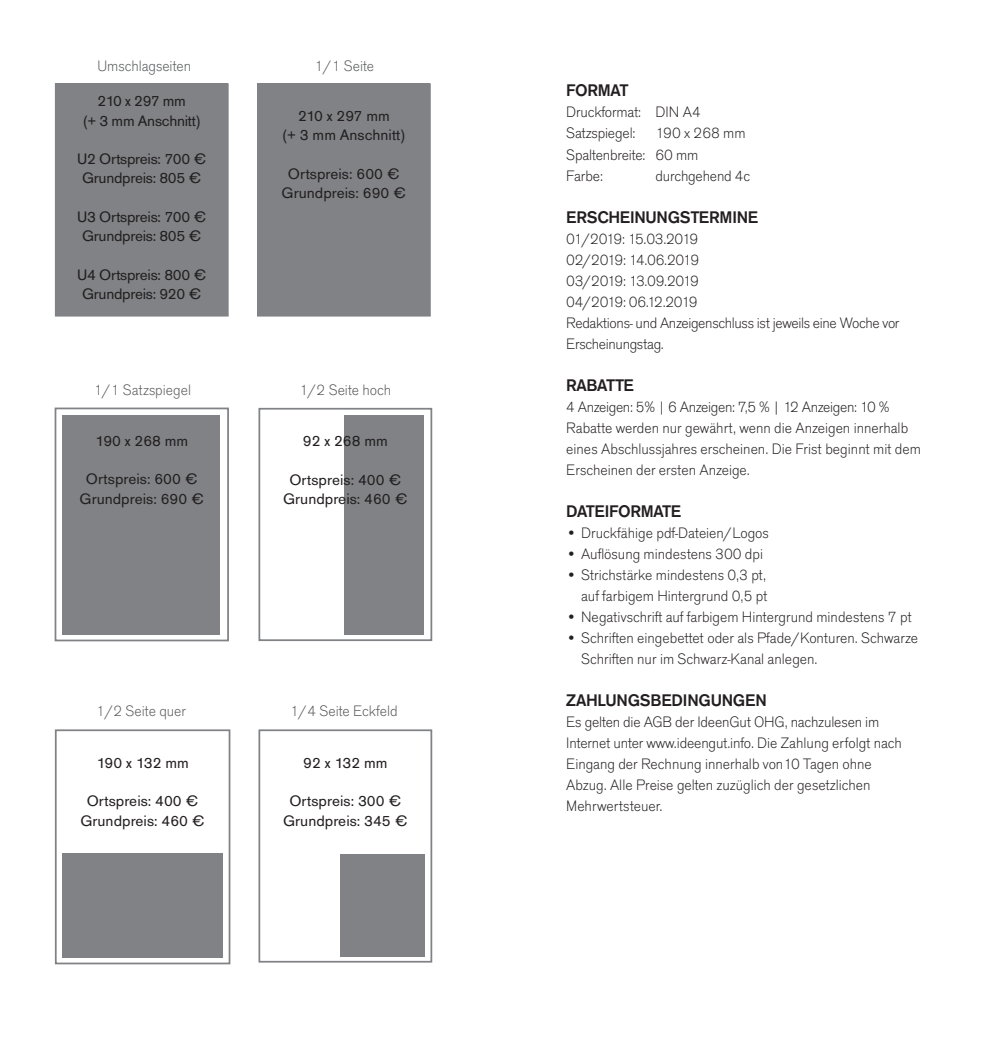
<style>
.page{position:relative;width:983px;height:1042px;background:#fff}
.page>*{position:absolute;margin:0;border:0;box-sizing:border-box;transform-origin:0 0}
.t1{font:600 17.5px "Ancona";letter-spacing:-.02em;color:#231f20}
.t2{font:300 15.75px/21px "Ancona";letter-spacing:-.005em;color:#231f20}
.t3{font:15.75px "Ancona";color:#231f20}
.t4{font:15.75px "Ancona";letter-spacing:-.02em;color:#231f20}
.t5{font:300 15.75px "Ancona";letter-spacing:-.09em;color:#231f20}
.t6{font:300 15.75px "Ancona";letter-spacing:-.005em;color:#545557}
.t7{font:300 15.75px "Ancona";color:#57585a}
</style>
<div class="page">
<div style="left:63px;top:415px;width:157px;height:219px;background:#808285"></div>
<div style="left:55px;top:84px;width:173px;height:232px;background:#808285"></div>
<div style="left:55px;top:83px;width:173px;height:233px;border:1px solid #808285"></div>
<div style="left:257px;top:84px;width:173px;height:232px;background:#808285"></div>
<div style="left:257px;top:83px;width:173px;height:233px;border:1px solid #808285"></div>
<div style="left:55px;top:407px;width:174px;height:234px;border:2px solid #808285"></div>
<div style="left:344px;top:415px;width:79px;height:219px;background:#808285"></div>
<div style="left:258px;top:408px;width:174px;height:233px;border:2px solid #808285"></div>
<div style="left:62px;top:853px;width:161px;height:104px;background:#808285"></div>
<div style="left:55px;top:729px;width:175px;height:235px;border:2px solid #808285"></div>
<div style="left:340px;top:854px;width:85px;height:102px;background:#808285"></div>
<div style="left:258px;top:729px;width:174px;height:233px;border:2px solid #808285"></div>
<p class="t6" style="left:97px;top:57px;width:95px">Umschlagseiten</p>
<p class="t7" style="left:314px;top:57px;width:61px">1/1 Seite</p>
<p class="t3" style="left:98px;top:92px;width:90px">210 x 297 mm</p>
<p class="t4" style="left:83px;top:112px;width:118px">(+ 3 mm Anschnitt)</p>
<p class="t4" style="left:77px;top:150px;width:131px">U2 Ortspreis: 700 €</p>
<p class="t4" style="left:82px;top:169px;width:121px">Grundpreis: 805 €</p>
<p class="t4" style="left:77px;top:208px;width:131px">U3 Ortspreis: 700 €</p>
<p class="t4" style="left:82px;top:227px;width:121px">Grundpreis: 805 €</p>
<p class="t4" style="left:77px;top:266px;width:131px">U4 Ortspreis: 800 €</p>
<p class="t4" style="left:82px;top:285px;width:121px">Grundpreis: 920 €</p>
<p class="t7" style="left:94px;top:381px;width:99px">1/1 Satzspiegel</p>
<p class="t3" style="left:95px;top:432px;width:94px">190 x 268 mm</p>
<p class="t3" style="left:86px;top:470px;width:113px">Ortspreis: 600 €</p>
<p class="t3" style="left:79px;top:490px;width:126px">Grundpreis: 690 €</p>
<p class="t3" style="left:298px;top:107px;width:93px">210 x 297 mm</p>
<p class="t3" style="left:283px;top:126px;width:124px">(+ 3 mm Anschnitt)</p>
<p class="t3" style="left:288px;top:165px;width:113px">Ortspreis: 600 €</p>
<p class="t3" style="left:281px;top:184px;width:126px">Grundpreis: 690 €</p>
<p class="t6" style="left:299px;top:381px;width:93px">1/2 Seite hoch</p>
<p class="t3" style="left:303px;top:432px;width:86px">92 x 268 mm</p>
<p class="t3" style="left:289px;top:471px;width:113px">Ortspreis: 400 €</p>
<p class="t3" style="left:283px;top:490px;width:126px">Grundpreis: 460 €</p>
<p class="t7" style="left:96px;top:702px;width:91px">1/2 Seite quer</p>
<p class="t6" style="left:290px;top:702px;width:109px">1/4 Seite Eckfeld</p>
<p class="t3" style="left:96px;top:754px;width:94px">190 x 132 mm</p>
<p class="t3" style="left:87px;top:792px;width:113px">Ortspreis: 400 €</p>
<p class="t3" style="left:80px;top:811px;width:126px">Grundpreis: 460 €</p>
<p class="t3" style="left:303px;top:754px;width:86px">92 x 132 mm</p>
<p class="t3" style="left:289px;top:792px;width:113px">Ortspreis: 300 €</p>
<p class="t3" style="left:283px;top:811px;width:126px">Grundpreis: 345 €</p>
<p class="t1" style="left:566px;top:81px;width:63px">FORMAT</p>
<p class="t2" style="left:566px;top:102px;width:136px">Druckformat: DIN A4</p>
<p class="t2" style="left:566px;top:123px;width:71px">Satzspiegel:</p>
<p class="t2" style="left:655px;top:123px;width:92px">190 x 268 mm</p>
<p class="t2" style="left:566px;top:144px;width:133px">Spaltenbreite: 60 mm</p>
<p class="t2" style="left:566px;top:165px;width:38px">Farbe:</p>
<p class="t2" style="left:655px;top:165px;width:96px">durchgehend 4c</p>
<p class="t1" style="left:566px;top:207px;width:194px">ERSCHEINUNGSTERMINE</p>
<p class="t5" style="left:566px;top:230px;width:133px">01/2019: 15.03.2019</p>
<p class="t5" style="left:566px;top:251px;width:134px">02/2019: 14.06.2019</p>
<p class="t5" style="left:566px;top:272px;width:134px">03/2019: 13.09.2019</p>
<p class="t5" style="left:566px;top:293px;width:133px">04/2019: 06.12.2019</p>
<p class="t2" style="left:566px;top:312px;width:335px">Redaktions- und Anzeigenschluss ist jeweils eine Woche vor<br>Erscheinungstag.</p>
<p class="t1" style="left:566px;top:375px;width:69px">RABATTE</p>
<p class="t2" style="left:566px;top:396px;width:324px">4 Anzeigen: 5% | 6 Anzeigen: 7,5 % | 12 Anzeigen: 10 %</p>
<p class="t2" style="left:566px;top:417px;width:356px">Rabatte werden nur gewährt, wenn die Anzeigen innerhalb eines Abschlussjahres erscheinen. Die Frist beginnt mit dem<br>Erscheinen der ersten Anzeige.</p>
<p class="t1" style="left:566px;top:501px;width:117px">DATEIFORMATE</p>
<p class="t2" style="left:566px;top:522px;width:204px">• Druckfähige pdf-Dateien/Logos</p>
<p class="t2" style="left:566px;top:543px;width:198px">• Auflösung mindestens 300 dpi</p>
<p class="t2" style="left:566px;top:564px;width:203px;text-align:right">• Strichstärke mindestens 0,3 pt, auf farbigem Hintergrund 0,5 pt</p>
<p class="t2" style="left:566px;top:606px;width:347px">• Negativschrift auf farbigem Hintergrund mindestens 7 pt</p>
<p class="t2" style="left:581px;top:627px;width:338px;text-indent:-15px">• Schriften eingebettet oder als Pfade/Konturen. Schwarze<br>Schriften nur im Schwarz-Kanal anlegen.</p>
<p class="t1" style="left:566px;top:690px;width:202px">ZAHLUNGSBEDINGUNGEN</p>
<p class="t2" style="left:566px;top:711px;width:337px">Es gelten die AGB der IdeenGut OHG, nachzulesen im Internet unter www.ideengut.info. Die Zahlung erfolgt nach Eingang der Rechnung innerhalb von10 Tagen ohne Abzug. Alle Preise gelten zuzüglich der gesetzlichen Mehrwertsteuer.</p>
</div>
